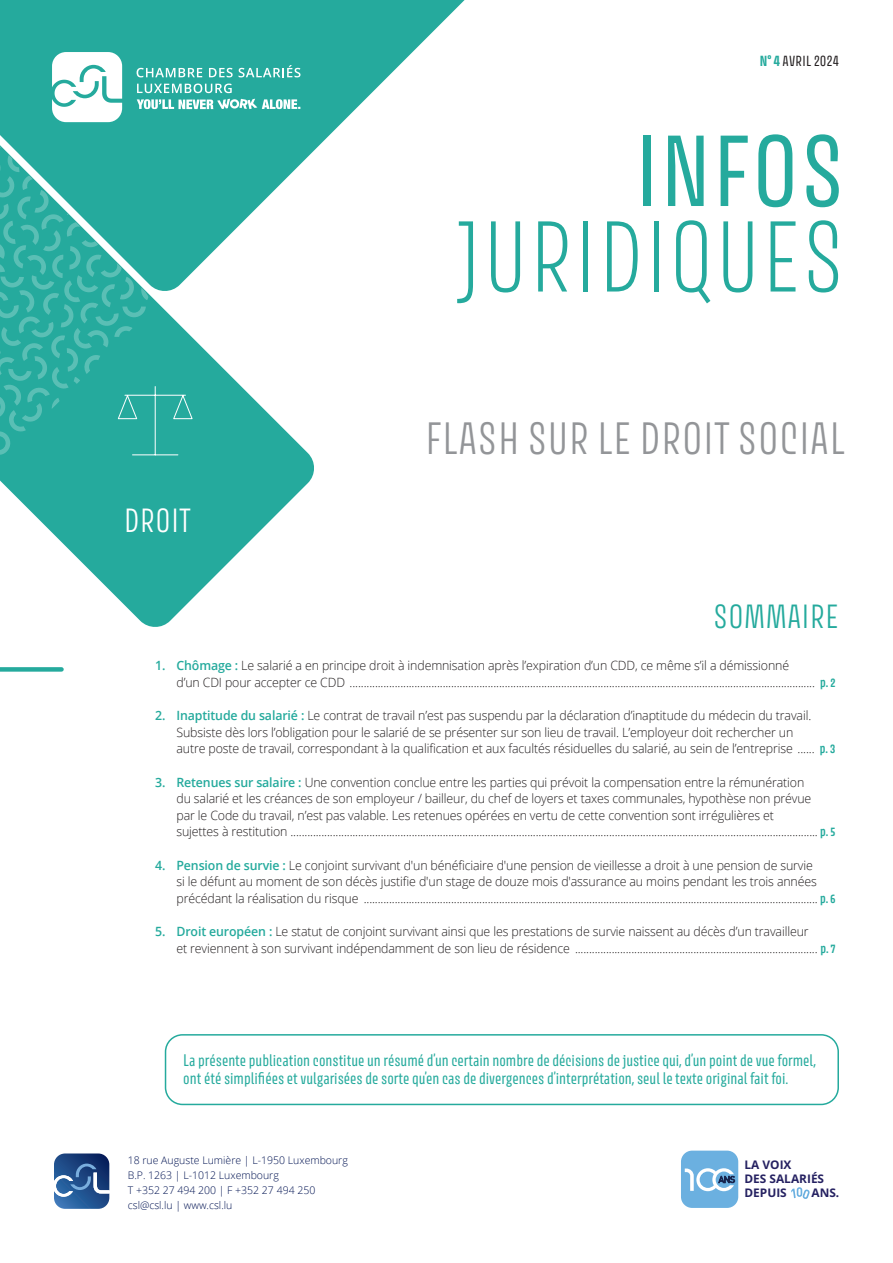
<style>
.page{position:relative;width:893px;height:1263px;background:#fff}
.page>*{position:absolute;margin:0;border:0;box-sizing:border-box;transform-origin:0 0}
.t1{font:90px "Avory I Latn El";letter-spacing:.02em;color:#25aa9d}
.t2{font:90px "Avory I Latn";letter-spacing:.02em;color:#25aa9d}
.t3{font:300 40.5px "Avory I Latn";letter-spacing:.02em;color:#939598}
.Title_Sommaire{font:300 30px "Avory I Latn";letter-spacing:.02em;color:#25aa9d}
.t4{font:300 30px "Avory I Latn";letter-spacing:.02em;color:#fff}
.t5{font:15px/18px "Avory I Latn";color:#25aa9d}
.t6{font:13.05px "Avory I Latn";letter-spacing:.02em;color:#231f20}
.t7{font:300 12.75px/16.5px "Open Sans";letter-spacing:-.01em;color:#231f20}
.t8{font:700 11.85px/14.2px "Open Sans";color:#252161}
.t9{font:300 10.5px/15px "Open Sans";color:#001352}
.s1{font-weight:700;color:#25aa9d}
.s2{font-weight:600;color:#25aa9d}
.s3{font-family:"Avory I Latn";font-weight:600;color:#25aa9d}
</style>
<div class="page">
<svg style="left:0;top:294px;width:314px;height:333px;fill:#25aa9d"></svg>
<svg style="left:54px;top:293px;width:95px;height:181px;background:#2aac9f"></svg>
<svg style="left:0;top:293px;width:54px;height:181px;background:#2faea1"></svg>
<div style="left:0;top:667px;width:62px;height:5px;background:#25aa9d"></div>
<svg style="left:54px;top:1153px;width:55px;height:56px;background:#3f669a"></svg>
<svg style="left:0;top:0;width:465px;height:293px;fill:#25aa9d"></svg>
<svg style="left:52px;top:52px;width:70px;height:70px"></svg>
<svg style="left:137px;top:68px;width:65px;height:9px"></svg>
<svg style="left:209px;top:68px;width:24px;height:9px"></svg>
<svg style="left:239px;top:65px;width:61px;height:12px"></svg>
<svg style="left:137px;top:84px;width:95px;height:9px"></svg>
<svg style="left:137px;top:99px;width:163px;height:10px"></svg>
<div style="left:681px;top:1150px;width:57px;height:58px;background:#6bb0e0;border-radius:11px"></div>
<svg style="left:685px;top:1168px;width:50px;height:23px"></svg>
<svg style="left:791px;top:1187px;width:19px;height:12px"></svg>
<svg style="left:117px;top:386px;width:76px;height:70px;background:#31aea2"></svg>
<div style="left:165px;top:1034px;width:674px;height:71px;border:2px solid #25aa9d;border-radius:17px"></div>
<p class="t6" style="left:760px;top:53px;width:81px"><span class="s1">N° 4</span> AVRIL 2024</p>
<h1 class="t2" style="left:636px;top:115px;width:210px">INFOS</h1>
<h1 class="t1" style="left:456px;top:202px;width:390px">JURIDIQUES</h1>
<h3 class="t4" style="left:124px;top:502px;width:68px">DROIT</h3>
<h2 class="t3" style="left:425px;top:413px;width:421px">FLASH SUR LE DROIT SOCIAL</h2>
<p class="Title_Sommaire" style="left:713px;top:598px;width:127px">SOMMAIRE</p>
<p class="t7" style="left:176px;top:657px;width:661px;text-indent:-21px"><span class="s2">1. Chômage :</span> Le salarié a en principe droit à indemnisation après l’expiration d’un CDD, ce même s’il a démissionné<br>d’un CDI pour accepter ce CDD ..................................................................................................................................................................... <span class="s3">p. 2</span></p>
<p class="t7" style="left:176px;top:707px;width:661px;text-indent:-21px"><span class="s2">2. Inaptitude du salarié :</span> Le contrat de travail n’est pas suspendu par la déclaration d’inaptitude du médecin du travail.<br>Subsiste dès lors l’obligation pour le salarié de se présenter sur son lieu de travail. L’employeur doit rechercher un<br>autre poste de travail, correspondant à la qualification et aux facultés résiduelles du salarié, au sein de l’entreprise ...... <span class="s3">p. 3</span></p>
<p class="t7" style="left:176px;top:774px;width:661px;text-indent:-21px"><span class="s2">3. Retenues sur salaire :</span> Une convention conclue entre les parties qui prévoit la compensation entre la rémunération<br>du salarié et les créances de son employeur / bailleur, du chef de loyers et taxes communales, hypothèse non prévue<br>par le Code du travail, n’est pas valable. Les retenues opérées en vertu de cette convention sont irrégulières et<br>sujettes à restitution ........................................................................................................................................................................................... <span class="s3">p. 5</span></p>
<p class="t7" style="left:176px;top:857px;width:661px;text-indent:-21px"><span class="s2">4. Pension de survie :</span> Le conjoint survivant d'un bénéficiaire d'une pension de vieillesse a droit à une pension de survie<br>si le défunt au moment de son décès justifie d'un stage de douze mois d'assurance au moins pendant les trois années précédant la réalisation du risque ................................................................................................................................................................. <span class="s3">p. 6</span></p>
<p class="t7" style="left:176px;top:923px;width:661px;text-indent:-21px"><span class="s2">5. Droit européen :</span> Le statut de conjoint survivant ainsi que les prestations de survie naissent au décès d’un travailleur<br>et reviennent à son survivant indépendamment de son lieu de résidence ...................................................................................... <span class="s3">p. 7</span></p>
<p class="t5" style="left:183px;top:1051px;width:634px">La présente publication constitue un résumé d’un certain nombre de décisions de justice qui, d’un point de vue formel, ont été simplifiées et vulgarisées de sorte qu’en cas de divergences d’interprétation, seul le texte original fait foi.</p>
<p class="t9" style="left:128px;top:1152px;width:222px">18 rue Auguste Lumière | L-1950 Luxembourg<br>B.P. 1263 | L-1012 Luxembourg<br>T +352 27 494 200 | F +352 27 494 250 csl@csl.lu | www.csl.lu</p>
<p class="t8" style="left:744px;top:1157px;width:81px">LA VOIX<br>DES SALARIÉS<br>DEPUIS</p>
<p class="t8" style="left:811px;top:1185px;width:29px">ANS.</p>
</div>
